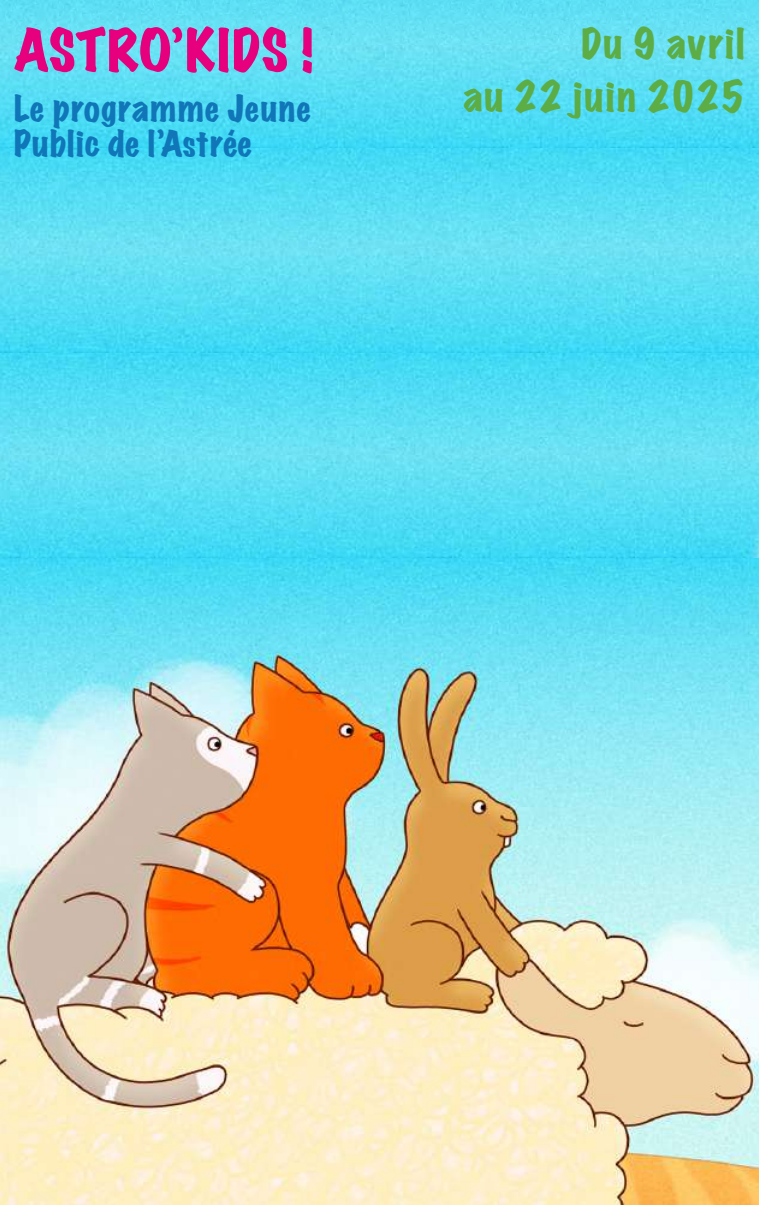
<style>
.page{position:relative;width:759px;height:1205px;background:#fff}
.page>*{position:absolute;margin:0;border:0;box-sizing:border-box;transform-origin:0 0}
.t1{font:expanded 52.5px "Marker Felt";letter-spacing:.025em;color:#e6007d}
.t2{font:expanded 37.5px/52.5px "Marker Felt";letter-spacing:.045em;color:#5dad46;text-align:right}
.t3{font:expanded 32.5px/35px "Marker Felt";letter-spacing:.035em;color:#1176b8}
</style>
<div class="page">
<img style="left:0;top:455px;width:758px;height:750px">
<img style="left:0;top:352px;width:758px;height:103px">
<img style="left:0;top:147px;width:758px;height:205px">
<img style="left:0;top:45px;width:758px;height:102px">
<img style="left:0;top:0;width:758px;height:45px">
<h1 class="t1" style="left:14px;top:9px;width:300px">ASTRO’KIDS !</h1>
<p class="t3" style="left:14px;top:91px;width:298px">Le programme Jeune<br>Public de l’Astrée</p>
<p class="t2" style="left:463px;top:17px;width:282px">Du 9 avril<br>au 22 juin 2025</p>
</div>
